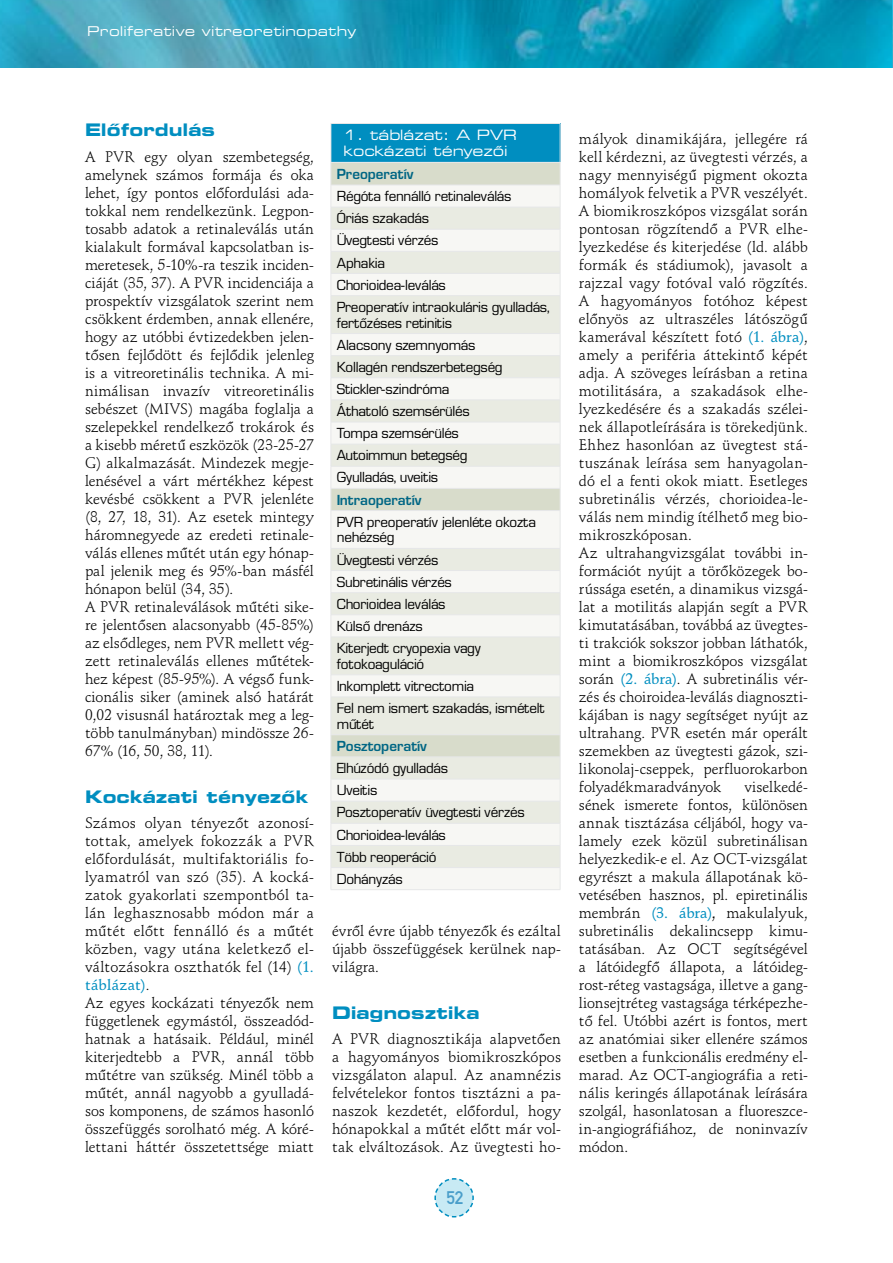
<style>
.page{position:relative;width:893px;height:1263px;background:#fff}
.page>*{position:absolute;margin:0;border:0;box-sizing:border-box;transform-origin:0 0}
.t1{font:18px "DIN Mittelschrift Alt PFL";color:#4a9eca}
.t2{font:700 17.25px "Square 721 Ex PFL";color:#008ec0}
.t3{font:15px/18px "Schneidler PFL";color:#000;text-align:justify}
.t4{font:15px "Schneidler Md PFL";letter-spacing:.02em;color:#008ec0}
.t5{font:14.25px/16.5px "Square 721 Ex PFL";color:#fff}
.t6{font:13.5px/22.2px "Square 721 PFL";letter-spacing:.005em;color:#000}
.t7{font:13.5px "Square 721 Dm PFL";color:#006684}
.t8{font:13.5px "Square 721 Ex PFL";letter-spacing:.02em;color:#fff}
.s1{font-family:"Schneidler Md PFL";color:#008ec0}
.s2{font-family:"Schneidler PFL";color:#000}
.s3{font-family:"Schneidler Md PFL"}
</style>
<div class="page">
<img style="left:1px;top:0;width:892px;height:68px">
<svg style="left:434px;top:1178px;width:40px;height:40px"></svg>
<img style="left:0;top:0;width:1px;height:68px">
<div style="left:331px;top:123px;width:229px;height:39px;background:#008ec0"></div>
<div style="left:332px;top:163px;width:228px;height:22px;background:#d8dccb"></div>
<div style="left:332px;top:186px;width:228px;height:703px;background:#f7f7f4"></div>
<svg style="left:332px;top:208px;width:228px;height:659px;fill:#e9ebe2"></svg>
<hr style="left:331px;top:123px;width:229px;height:1px;background:#e6e7e8">
<hr style="left:331px;top:124px;width:1px;height:38px;background:#e6e7e8">
<hr style="left:560px;top:124px;width:1px;height:38px;background:#e6e7e8">
<hr style="left:331px;top:162px;width:229px;height:1px;background:#e6e7e8">
<hr style="left:331px;top:185px;width:229px;height:1px;background:#e6e7e8">
<hr style="left:331px;top:207px;width:229px;height:1px;background:#e6e7e8">
<hr style="left:331px;top:229px;width:229px;height:1px;background:#e6e7e8">
<hr style="left:331px;top:251px;width:229px;height:1px;background:#e6e7e8">
<hr style="left:331px;top:273px;width:229px;height:1px;background:#e6e7e8">
<svg style="left:331px;top:163px;width:1px;height:132px"></svg>
<svg style="left:560px;top:163px;width:1px;height:132px"></svg>
<hr style="left:331px;top:295px;width:229px;height:1px;background:#e6e7e8">
<hr style="left:331px;top:296px;width:1px;height:37px;background:#e6e7e8">
<hr style="left:560px;top:296px;width:1px;height:37px;background:#e6e7e8">
<hr style="left:331px;top:333px;width:229px;height:1px;background:#e6e7e8">
<hr style="left:331px;top:355px;width:229px;height:1px;background:#e6e7e8">
<hr style="left:331px;top:377px;width:229px;height:1px;background:#e6e7e8">
<hr style="left:331px;top:400px;width:229px;height:1px;background:#e6e7e8">
<hr style="left:331px;top:422px;width:229px;height:1px;background:#e6e7e8">
<hr style="left:331px;top:444px;width:229px;height:1px;background:#e6e7e8">
<hr style="left:331px;top:466px;width:229px;height:1px;background:#e6e7e8">
<hr style="left:331px;top:488px;width:229px;height:1px;background:#e6e7e8">
<svg style="left:331px;top:334px;width:1px;height:176px"></svg>
<svg style="left:560px;top:334px;width:1px;height:176px"></svg>
<hr style="left:331px;top:510px;width:229px;height:1px;background:#e6e7e8">
<hr style="left:331px;top:511px;width:1px;height:37px;background:#e6e7e8">
<hr style="left:560px;top:511px;width:1px;height:37px;background:#e6e7e8">
<hr style="left:331px;top:548px;width:229px;height:1px;background:#e6e7e8">
<hr style="left:331px;top:570px;width:229px;height:1px;background:#e6e7e8">
<hr style="left:331px;top:592px;width:229px;height:1px;background:#e6e7e8">
<hr style="left:331px;top:614px;width:229px;height:1px;background:#e6e7e8">
<svg style="left:331px;top:549px;width:1px;height:88px"></svg>
<svg style="left:560px;top:549px;width:1px;height:88px"></svg>
<hr style="left:331px;top:637px;width:229px;height:1px;background:#e6e7e8">
<hr style="left:331px;top:637px;width:1px;height:38px;background:#e6e7e8">
<hr style="left:560px;top:637px;width:1px;height:38px;background:#e6e7e8">
<hr style="left:331px;top:674px;width:229px;height:1px;background:#e6e7e8">
<svg style="left:331px;top:675px;width:1px;height:22px"></svg>
<svg style="left:560px;top:675px;width:1px;height:22px"></svg>
<hr style="left:331px;top:697px;width:229px;height:1px;background:#e6e7e8">
<hr style="left:331px;top:697px;width:1px;height:38px;background:#e6e7e8">
<hr style="left:560px;top:697px;width:1px;height:38px;background:#e6e7e8">
<hr style="left:331px;top:734px;width:229px;height:1px;background:#e6e7e8">
<hr style="left:331px;top:757px;width:229px;height:1px;background:#e6e7e8">
<hr style="left:331px;top:779px;width:229px;height:1px;background:#e6e7e8">
<hr style="left:331px;top:801px;width:229px;height:1px;background:#e6e7e8">
<hr style="left:331px;top:823px;width:229px;height:1px;background:#e6e7e8">
<hr style="left:331px;top:845px;width:229px;height:1px;background:#e6e7e8">
<hr style="left:331px;top:867px;width:229px;height:1px;background:#e6e7e8">
<svg style="left:331px;top:735px;width:1px;height:154px"></svg>
<svg style="left:560px;top:735px;width:1px;height:154px"></svg>
<hr style="left:331px;top:889px;width:229px;height:1px;background:#e6e7e8">
<p class="t8" style="left:87px;top:23px;width:271px">Proliferative vitreoretinopathy</p>
<p class="t2" style="left:85px;top:119px;width:131px">Előfordulás</p>
<p class="t3" style="left:85px;top:148px;width:230px;text-align:left">A PVR egy olyan szembetegség, amelynek számos formája és oka lehet, így pontos előfordulási ada&shy;tokkal nem rendelkezünk. Legpon&shy;tosabb adatok a retinaleválás után kialakult formával kapcsolatban is&shy;meretesek, 5-10%-ra teszik inciden&shy;ciáját (35, 37). A PVR incidenciája a prospektív vizsgálatok szerint nem csökkent érdemben, annak ellenére, hogy az utóbbi évtizedekben jelen&shy;tősen fejlődött és fejlődik jelenleg is a vitreoretinális technika. A mi&shy;nimálisan invazív vitreoretinális sebészet (MIVS) magába foglalja a szelepekkel rendelkező trokárok és a kisebb méretű eszközök (23-25-27<br>G) alkalmazását. Mindezek megje&shy;lenésével a várt mértékhez képest kevésbé csökkent a PVR jelenléte (8, 27, 18, 31). Az esetek mintegy háromnegyede az eredeti retinale&shy;válás ellenes műtét után egy hónap&shy;pal jelenik meg és 95%-ban másfél hónapon belül (34, 35).<br>A PVR retinaleválások műtéti sike&shy;re jelentősen alacsonyabb (45-85%) az elsődleges, nem PVR mellett vég&shy;zett retinaleválás ellenes műtétek&shy;hez képest (85-95%). A végső funk&shy;cionális siker (aminek alsó határát 0,02 visusnál határoztak meg a leg&shy;több tanulmányban) mindössze 26- 67% (16, 50, 38, 11).</p>
<p class="t2" style="left:85px;top:786px;width:225px">Kockázati tényezők</p>
<p class="t3" style="left:85px;top:814px;width:230px">Számos olyan tényezőt azonosí&shy;tottak, amelyek fokozzák a PVR előfordulását, multifaktoriális fo&shy;lyamatról van szó (35). A kocká&shy;zatok gyakorlati szempontból ta&shy;lán leghasznosabb módon már a műtét előtt fennálló és a műtét közben, vagy utána keletkező el&shy;változásokra oszthatók fel (14) <span class="s1">(1.</span></p>
<p class="t4" style="left:85px;top:976px;width:66px">táblázat)<span class="s2">.</span></p>
<p class="t3" style="left:85px;top:994px;width:230px">Az egyes kockázati tényezők nem függetlenek egymástól, összeadód&shy;hatnak a hatásaik. Például, minél kiterjedtebb a PVR, annál több műtétre van szükség. Minél több a műtét, annál nagyobb a gyulladá&shy;sos komponens, de számos hasonló összefüggés sorolható még. A kóré&shy;lettani háttér összetettsége miatt</p>
<p class="t5" style="left:343px;top:126px;width:175px">1. táblázat: A PVR kockázati tényezői</p>
<p class="t7" style="left:337px;top:165px;width:78px">Preoperatív</p>
<p class="t6" style="left:337px;top:185px;width:214px">Régóta fennálló retinaleválás<br>Óriás szakadás<br>Üvegtesti vérzés<br>Aphakia<br>Chorioidea-leválás<br>Preoperatív intraokuláris gyulladás,</p>
<p class="t6" style="left:337px;top:311px;width:167px">fertőzéses retinitis<br>Alacsony szemnyomás<br>Kollagén rendszerbetegség<br>Stickler-szindróma<br>Áthatoló szemsérülés<br>Tompa szemsérülés<br>Autoimmun betegség<br>Gyulladás, uveitis</p>
<p class="t7" style="left:337px;top:491px;width:86px">Intraoperatív</p>
<p class="t6" style="left:337px;top:514px;width:201px;line-height:15.8px">PVR preoperatív jelenléte okozta nehézség</p>
<p class="t6" style="left:337px;top:548px;width:145px">Üvegtesti vérzés<br>Subretinális vérzés<br>Chorioidea leválás<br>Külső drenázs<br>Kiterjedt cryopexia vagy</p>
<p class="t6" style="left:337px;top:653px;width:209px">fotokoaguláció<br>Inkomplett vitrectomia<br>Fel nem ismert szakadás, ismételt</p>
<p class="t6" style="left:337px;top:713px;width:38px">műtét</p>
<p class="t7" style="left:337px;top:737px;width:92px">Posztoperatív</p>
<p class="t6" style="left:337px;top:757px;width:189px">Elhúzódó gyulladás<br>Uveitis<br>Posztoperatív üvegtesti vérzés<br>Chorioidea-leválás<br>Több reoperáció<br>Dohányzás</p>
<p class="t3" style="left:332px;top:922px;width:230px">évről évre újabb tényezők és ezáltal újabb összefüggések kerülnek nap&shy;világra.</p>
<p class="t2" style="left:332px;top:1002px;width:149px">Diagnosztika</p>
<p class="t3" style="left:332px;top:1030px;width:230px">A PVR diagnosztikája alapvetően a hagyományos biomikroszkópos vizsgálaton alapul. Az anamnézis felvételekor fontos tisztázni a pa&shy;naszok kezdetét, előfordul, hogy hónapokkal a műtét előtt már vol&shy;tak elváltozások. Az üvegtesti ho-</p>
<p class="t1" style="left:446px;top:1187px;width:18px">52</p>
<p class="t3" style="left:579px;top:130px;width:230px;text-align:left">mályok dinamikájára, jellegére rá kell kérdezni, az üvegtesti vérzés, a nagy mennyiségű pigment okozta homályok felvetik a PVR veszélyét.<br>A biomikroszkópos vizsgálat során pontosan rögzítendő a PVR elhe&shy;lyezkedése és kiterjedése (ld. alább formák és stádiumok), javasolt a rajzzal vagy fotóval való rögzítés.<br>A hagyományos fotóhoz képest előnyös az ultraszéles látószögű kamerával készített fotó <span class="s1">(1. ábra)</span>, amely a periféria áttekintő képét adja. A szöveges leírásban a retina motilitására, a szakadások elhe&shy;lyezkedésére és a szakadás szélei&shy;nek állapotleírására is törekedjünk.<br>Ehhez hasonlóan az üvegtest stá&shy;tuszának leírása sem hanyagolan&shy;dó el a fenti okok miatt. Esetleges subretinális vérzés, chorioidea-le&shy;válás nem mindig ítélhető meg bio&shy;mikroszkóposan.<br>Az ultrahangvizsgálat további in&shy;formációt nyújt a törőközegek bo&shy;rússága esetén, a dinamikus vizsgá&shy;lat a motilitás alapján segít a PVR kimutatásában, továbbá az üvegtes&shy;ti trakciók sokszor jobban láthatók, mint a biomikroszkópos vizsgálat során <span class="s1">(2. ábra)</span>. A subretinális vér&shy;zés és choiroidea-leválás diagnoszti&shy;kájában is nagy segítséget nyújt az ultrahang. PVR esetén már operált szemekben az üvegtesti gázok, szi&shy;likonolaj-cseppek, perfluorokarbon folyadékmaradványok</p>
<p class="t3" style="left:579px;top:778px;width:230px;text-indent:165px">viselkedé&shy;sének ismerete fontos, különösen annak tisztázása céljából, hogy va&shy;lamely ezek közül subretinálisan helyezkedik-e el. Az OCT-vizsgálat egyrészt a makula állapotának kö&shy;vetésében hasznos, pl. epiretinális membrán <span class="s1">(3. ábra)</span><span class="s3">,</span> makulalyuk, subretinális dekalincsepp kimu&shy;tatásában. Az OCT segítségével a látóidegfő állapota, a látóideg&shy;rost-réteg vastagsága, illetve a gang&shy;lionsejtréteg vastagsága térképezhe&shy;tő fel. Utóbbi azért is fontos, mert az anatómiai siker ellenére számos esetben a funkcionális eredmény el&shy;marad. Az OCT-angiográfia a reti&shy;nális keringés állapotának leírására szolgál, hasonlatosan a fluoreszce&shy;in-angiográfiához, de noninvazív módon.</p>
</div>
